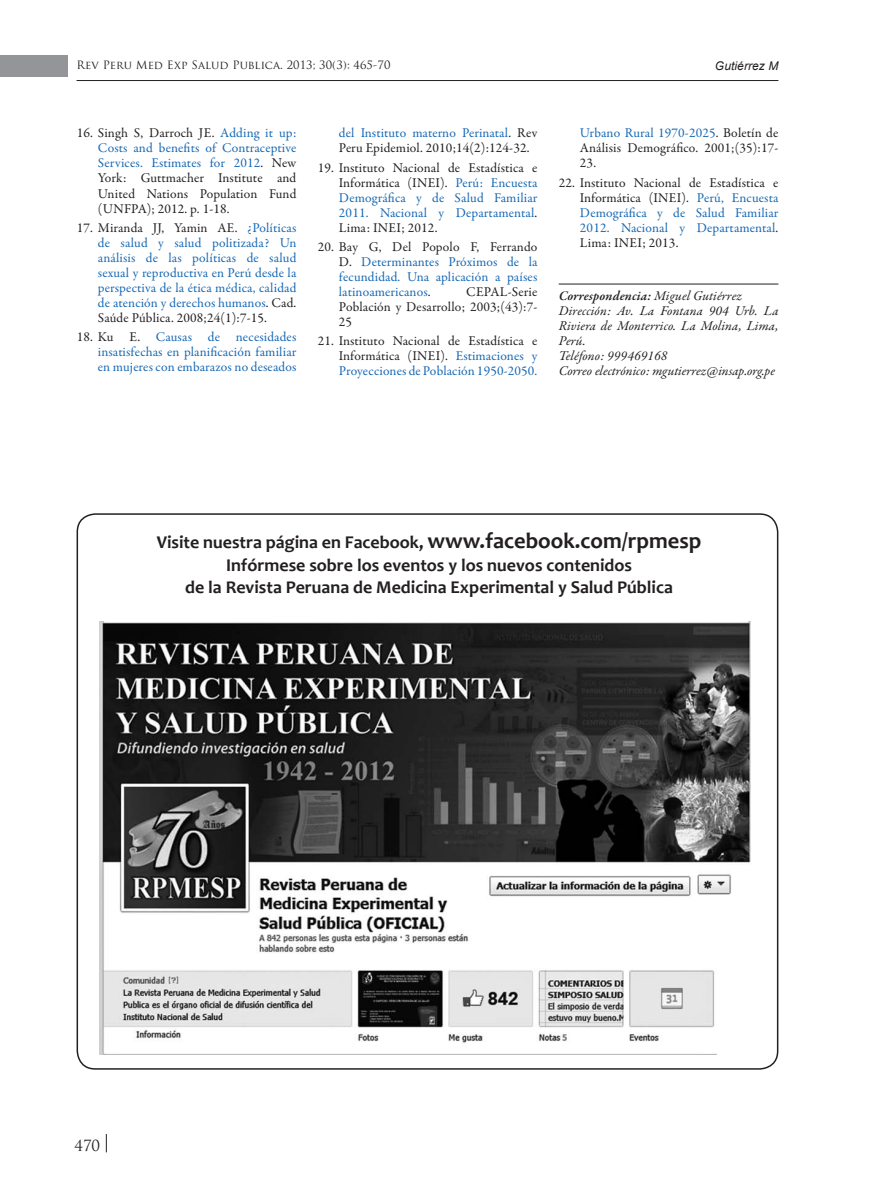
<style>
.page{position:relative;width:872px;height:1183px;background:#fff}
.page>*{position:absolute;margin:0;border:0;box-sizing:border-box;transform-origin:0 0}
.t1{font:700 18px "Candara";color:#231f20}
.t2{font:15px "Trajan Pro";color:#231f20}
.t3{font:13.5px/15px "Garamond Premr Pro";letter-spacing:.01em;color:#231f20;text-align:justify}
.t4{font:13.5px/15px "Garamond Premr Pro";letter-spacing:.01em;color:#1768b4;text-align:justify}
.t5{font:italic 13.5px/15px "Garamond Premr Pro";letter-spacing:.005em;color:#231f20;text-align:justify}
.t6{font:italic 600 13.5px "Garamond Premr Pro";letter-spacing:.01em;color:#231f20}
.t7{font:italic 12px "Arial";letter-spacing:.005em;color:#231f20}
.t8{font:11.25px "Trajan Pro";letter-spacing:.005em;color:#231f20}
.s1{color:#1768b4}
.s2{color:#231f20}
.s3{font-weight:400}
.s4{font-size:22.5px}
</style>
<div class="page">
<hr style="left:77px;top:80px;width:701px;height:1px;background:#231f20">
<svg style="left:106px;top:1134px;width:1px;height:17px"></svg>
<hr style="left:558px;top:283px;width:220px;height:1px;background:#231f20">
<div style="left:0;top:55px;width:67px;height:22px;background:#939598"></div>
<img style="left:100px;top:621px;width:650px;height:432px">
<p class="t8" style="left:77px;top:58px;width:315px">Rev Peru Med Exp Salud Publica. 2013; 30(3): 465-70</p>
<p class="t7" style="left:715px;top:58px;width:65px">Gutiérrez M</p>
<p class="t3" style="left:98px;top:126px;width:200px;text-indent:-21px">16. Singh S, Darroch JE. <span class="s1">Adding it up:<br>Costs and benefits of Contraceptive Services. Estimates for 2012</span>. New York: Guttmacher Institute and United Nations Population Fund (UNFPA); 2012. p. 1-18.</p>
<p class="t4" style="left:98px;top:220px;width:200px;text-indent:-21px"><span class="s2">17. Miranda JJ, Yamin AE.</span> ¿Políticas de salud y salud politizada? Un análisis de las políticas de salud sexual y reproductiva en Perú desde la perspectiva de la ética médica, calidad de atención y derechos humanos<span class="s2">. Cad.<br>Saúde Pública. 2008;24(1):7-15.</span></p>
<p class="t4" style="left:98px;top:329px;width:200px;text-indent:-21px"><span class="s2">18. Ku E.</span> Causas de necesidades insatisfechas en planificación familiar en mujeres con embarazos no deseados</p>
<p class="t3" style="left:339px;top:126px;width:200px"><span class="s1">del Instituto materno Perinatal</span>. Rev<br>Peru Epidemiol. 2010;14(2):124-32.</p>
<p class="t3" style="left:339px;top:160px;width:200px;text-indent:-21px">19. Instituto Nacional de Estadística e Informática (INEI). <span class="s1">Perú: Encuesta Demográfica y de Salud Familiar 2011. Nacional y Departamental</span>.<br>Lima: INEI; 2012.</p>
<p class="t4" style="left:339px;top:239px;width:200px;text-indent:-21px"><span class="s2">20. Bay G, Del Popolo F, Ferrando D.</span> Determinantes Próximos de la fecundidad. Una aplicación a países latinoamericanos<span class="s2">.</span></p>
<p class="t3" style="left:339px;top:284px;width:200px;text-indent:127px">CEPAL-Serie Población y Desarrollo; 2003;(43):7- 25</p>
<p class="t3" style="left:339px;top:334px;width:200px;text-indent:-21px">21. Instituto Nacional de Estadística e Informática (INEI). <span class="s1">Estimaciones y Proyecciones de Población 1950-2050.</span></p>
<p class="t3" style="left:580px;top:126px;width:200px"><span class="s1">Urbano Rural 1970-2025</span>. Boletín de Análisis Demográfico. 2001;(35):17- 23.</p>
<p class="t3" style="left:580px;top:175px;width:200px;text-indent:-21px">22. Instituto Nacional de Estadística e Informática (INEI). <span class="s1">Perú, Encuesta Demográfica y de Salud Familiar 2012. Nacional y Departamental</span>.<br>Lima: INEI; 2013.</p>
<p class="t6" style="left:558px;top:288px;width:185px">Correspondencia: <span class="s3">Miguel Gutiérrez</span></p>
<p class="t5" style="left:558px;top:304px;width:221px">Dirección: Av. La Fontana 904 Urb. La Riviera de Monterrico. La Molina, Lima, Perú.</p>
<p class="t5" style="left:558px;top:349px;width:110px">Teléfono: 999469168</p>
<p class="t5" style="left:558px;top:364px;width:218px">Correo electrónico: mgutierrez@insap.org.pe</p>
<p class="t1" style="left:157px;top:531px;width:546px">Visite nuestra página en Facebook, <span class="s4">www.facebook.com/rpmesp</span></p>
<p class="t1" style="left:226px;top:553px;width:407px">Infórmese sobre los eventos y los nuevos contenidos</p>
<p class="t1" style="left:185px;top:576px;width:489px">de la Revista Peruana de Medicina Experimental y Salud Pública</p>
<p class="t2" style="left:74px;top:1135px;width:27px">470</p>
</div>
